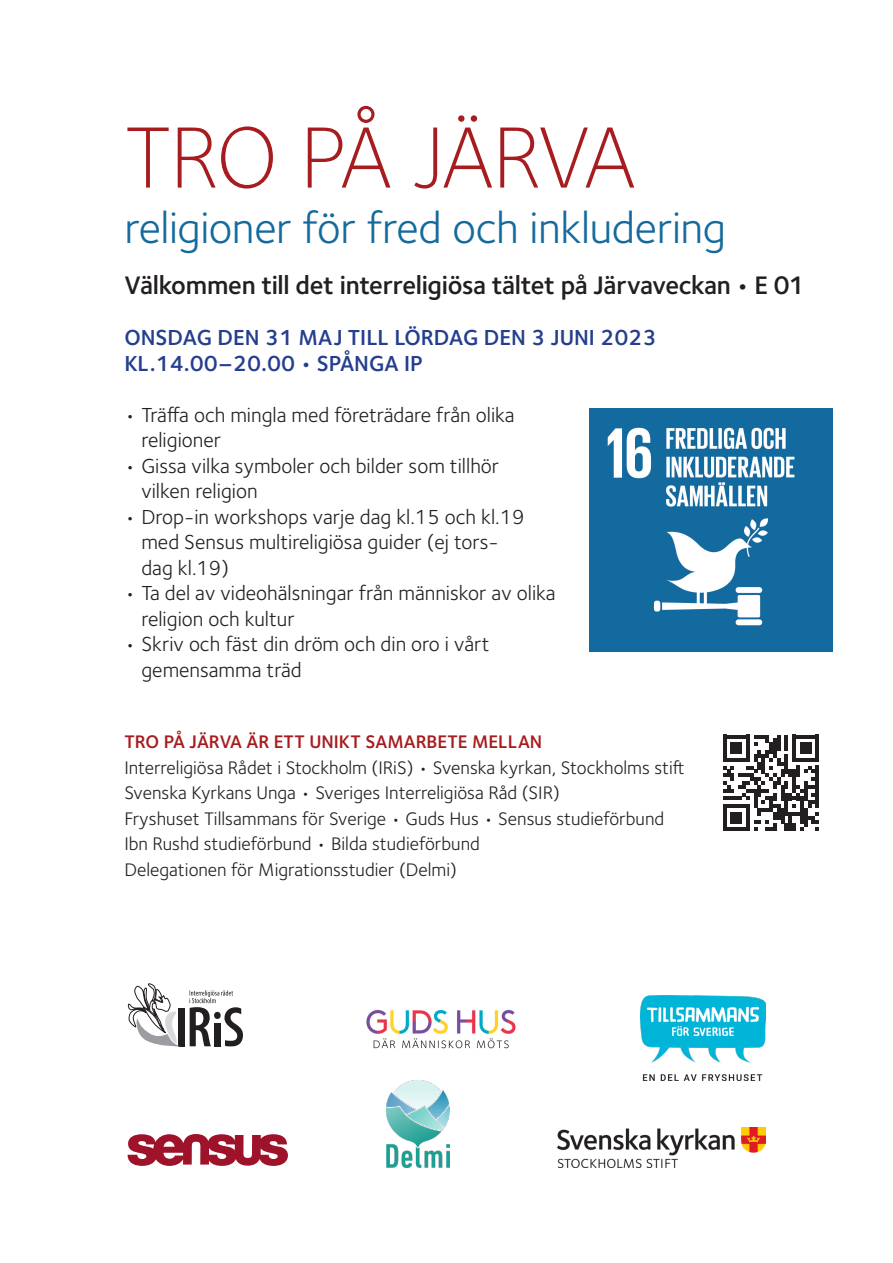
<style>
.page{position:relative;width:893px;height:1263px;background:#fff}
.page>*{position:absolute;margin:0;border:0;box-sizing:border-box;transform-origin:0 0}
.t1{font:300 90px "Foundry Sterling OT3";letter-spacing:-.025em;color:#a61c1f}
.t2{font:45px "Foundry Sterling OT3";letter-spacing:-.01em;color:#146a9d}
.t3{font:600 26.25px "Foundry Sterling OT3";letter-spacing:-.015em;color:#231f20}
.t4{font:600 22.5px "Foundry Sterling OT3";color:#253f8e}
.t5{font:21px/25.5px "Foundry Sterling OT3";color:#231f20}
.t6{font:18.9px "Foundry Sterling OT3";color:#231f20}
.t7{font:600 18.9px "Foundry Sterling OT3";color:#a61c1f}
</style>
<div class="page">
<img style="left:589px;top:408px;width:244px;height:244px">
<img style="left:640px;top:995px;width:126px;height:85px">
<img style="left:558px;top:1127px;width:207px;height:40px">
<svg style="left:128px;top:1134px;width:160px;height:32px"></svg>
<div style="left:179px;top:1008px;width:6px;height:38px;background:#231f20"></div>
<svg style="left:127px;top:983px;width:53px;height:64px"></svg>
<svg style="left:189px;top:990px;width:54px;height:56px"></svg>
<img style="left:366px;top:1009px;width:150px;height:40px">
<img style="left:386px;top:1081px;width:63px;height:86px">
<svg style="left:723px;top:735px;width:96px;height:96px"></svg>
<p class="t1" style="left:124px;top:94px;width:513px">TRO PÅ JÄRVA</p>
<p class="t2" style="left:124px;top:195px;width:603px">religioner för fred och inkludering</p>
<p class="t3" style="left:124px;top:265px;width:682px">Välkommen till det interreligiösa tältet på Järvaveckan • E 01</p>
<p class="t4" style="left:124px;top:320px;width:534px">ONSDAG DEN 31 MAJ TILL LÖRDAG DEN 3 JUNI 2023</p>
<p class="t4" style="left:124px;top:346px;width:300px">KL.14.00–20.00 • SPÅNGA IP</p>
<p class="t5" style="left:124px;top:401px;width:392px">• Träffa och mingla med företrädare från olika</p>
<p class="t5" style="left:141px;top:426px;width:81px">religioner</p>
<p class="t5" style="left:124px;top:452px;width:376px">• Gissa vilka symboler och bilder som tillhör</p>
<p class="t5" style="left:141px;top:477px;width:118px">vilken religion</p>
<p class="t5" style="left:124px;top:503px;width:402px">• Drop-in workshops varje dag kl.15 och kl.19</p>
<p class="t5" style="left:141px;top:528px;width:359px">med Sensus multireligiösa guider (ej tors-</p>
<p class="t5" style="left:141px;top:554px;width:89px">dag kl.19)</p>
<p class="t5" style="left:141px;top:579px;width:416px;text-indent:-17px">• Ta del av videohälsningar från människor av olika religion och kultur</p>
<p class="t5" style="left:124px;top:630px;width:367px">• Skriv och fäst din dröm och din oro i vårt</p>
<p class="t5" style="left:141px;top:656px;width:162px">gemensamma träd</p>
<p class="t7" style="left:124px;top:727px;width:419px">TRO PÅ JÄRVA ÄR ETT UNIKT SAMARBETE MELLAN</p>
<p class="t6" style="left:124px;top:753px;width:562px">Interreligiösa Rådet i Stockholm (IRiS) • Svenska kyrkan, Stockholms stift</p>
<p class="t6" style="left:124px;top:779px;width:437px">Svenska Kyrkans Unga • Sveriges Interreligiösa Råd (SIR)</p>
<p class="t6" style="left:124px;top:804px;width:541px">Fryshuset Tillsammans för Sverige • Guds Hus • Sensus studieförbund</p>
<p class="t6" style="left:124px;top:830px;width:357px">Ibn Rushd studieförbund • Bilda studieförbund</p>
<p class="t6" style="left:124px;top:855px;width:334px">Delegationen för Migrationsstudier (Delmi)</p>
</div>
